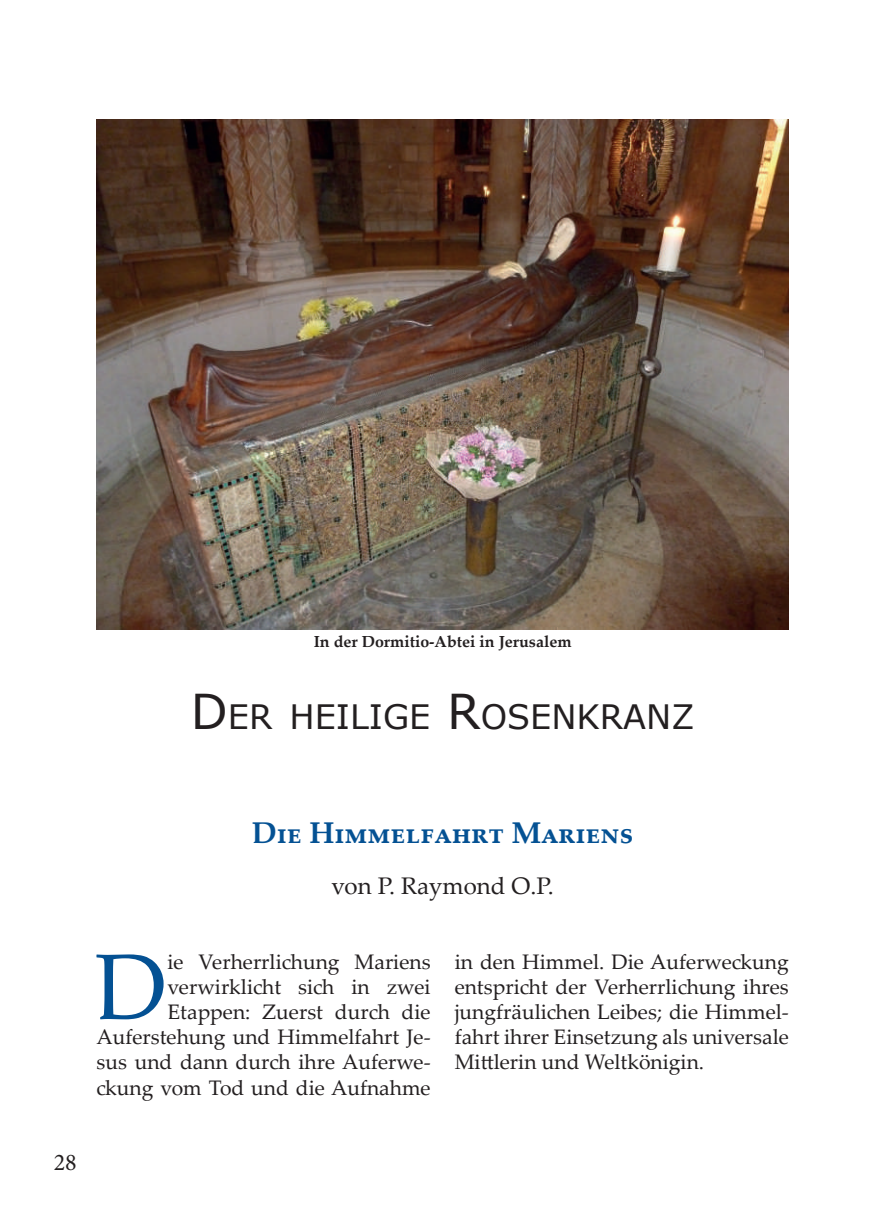
<style>
.page{position:relative;width:874px;height:1225px;background:#fff}
.page>*{position:absolute;margin:0;border:0;box-sizing:border-box;transform-origin:0 0}
.t1{font:93.4px "Palatino Linotype";color:#045193}
.t2{font:33.6px "Verdana";color:#231f20}
.t3{font:700 30px "Palatino Linotype";color:#045193}
.t4{font:24px "Palatino Linotype";color:#231f20}
.t5{font:24px "Minion Pro";color:#231f20}
.t6{font:21px/25.2px "Palatino Linotype";color:#231f20;text-align:right}
.t7{font:700 16px "Palatino Linotype";color:#231f20}
.s1{font-size:48px}
</style>
<div class="page">
<img style="left:96px;top:120px;width:692px;height:509px">
<p class="t7" style="left:313px;top:630px;width:259px">In der Dormitio-Abtei in Jerusalem</p>
<h2 class="t2" style="left:191px;top:695px;width:505px"><span class="s1">D</span>ER HEILIGE <span class="s1">R</span>OSENKRANZ</h2>
<h3 class="t3" style="left:252px;top:811px;width:383px">Die Himmelfahrt Mariens</h3>
<p class="t4" style="left:331px;top:869px;width:224px">von P. Raymond O.P.</p>
<p class="t6" style="left:96px;top:948px;width:335px">ie Verherrlichung Mariens verwirklicht sich in zwei<br>Etappen: Zuerst durch die<br>Auferstehung und Himmelfahrt Je&shy;sus und dann durch ihre Auferwe&shy;ckung vom Tod und die Aufnahme</p>
<p class="t6" style="left:454px;top:948px;width:335px;text-align:justify">in den Himmel. Die Auferweckung entspricht der Verherrlichung ihres jungfräulichen Leibes; die Himmel&shy;fahrt ihrer Einsetzung als universale Mittlerin und Weltkönigin.</p>
<h1 class="t1" style="left:95px;top:921px;width:74px">D</h1>
<p class="t5" style="left:54px;top:1145px;width:25px">28</p>
</div>
